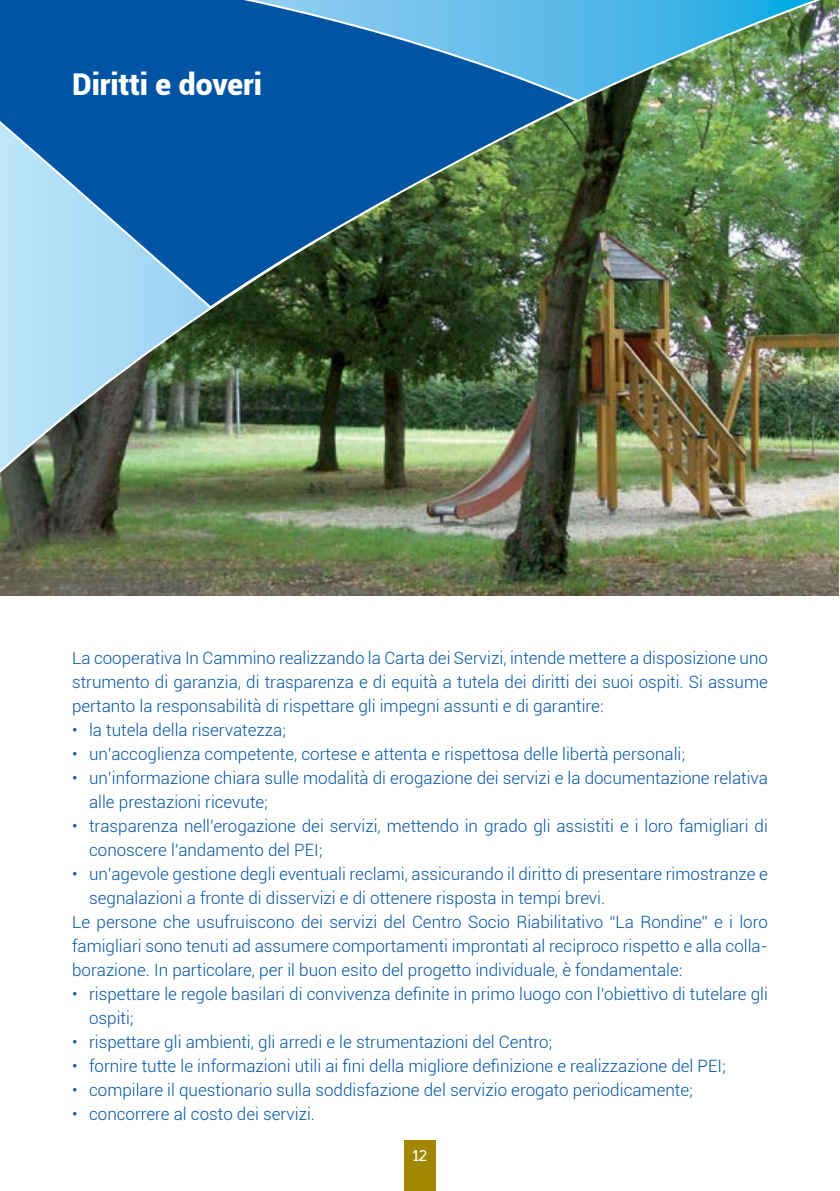
<style>
.page{position:relative;width:840px;height:1191px;background:#fff}
.page>*{position:absolute;margin:0;border:0;box-sizing:border-box;transform-origin:0 0}
.t1{font:900 30px "Roboto";color:#fff}
.t2{font:300 17px/24px "Roboto";color:#0054a4}
.t3{font:16px "Casper";color:#fff}
</style>
<div class="page">
<img style="left:0;top:491px;width:838px;height:104px">
<img style="left:0;top:0;width:839px;height:491px">
<svg style="left:0;top:0;width:578px;height:311px;background:#2e6f99"></svg>
<div style="left:404px;top:1140px;width:31px;height:51px;background:#a28800"></div>
<h1 class="t1" style="left:72px;top:63px;width:191px">Diritti e doveri</h1>
<p class="t2" style="left:72px;top:645px;width:697px;text-align:justify">La cooperativa In Cammino realizzando la Carta dei Servizi, intende mettere a disposizione uno strumento di garanzia, di trasparenza e di equità a tutela dei diritti dei suoi ospiti. Si assume pertanto la responsabilità di rispettare gli impegni assunti e di garantire:</p>
<p class="t2" style="left:72px;top:717px;width:215px">• la tutela della riservatezza;</p>
<p class="t2" style="left:72px;top:741px;width:614px">• un’accoglienza competente, cortese e attenta e rispettosa delle libertà personali;</p>
<p class="t2" style="left:89px;top:765px;width:680px;text-indent:-17px">• un’informazione chiara sulle modalità di erogazione dei servizi e la documentazione relativa alle prestazioni ricevute;</p>
<p class="t2" style="left:89px;top:813px;width:680px;text-indent:-17px">• trasparenza nell’erogazione dei servizi, mettendo in grado gli assistiti e i loro famigliari di conoscere l’andamento del PEI;</p>
<p class="t2" style="left:72px;top:861px;width:697px">• un’agevole gestione degli eventuali reclami, assicurando il diritto di presentare rimostranze e</p>
<p class="t2" style="left:89px;top:885px;width:517px">segnalazioni a fronte di disservizi e di ottenere risposta in tempi brevi.</p>
<p class="t2" style="left:72px;top:909px;width:697px">Le persone che usufruiscono dei servizi del Centro Socio Riabilitativo “La Rondine” e i loro</p>
<p class="t2" style="left:72px;top:933px;width:697px">famigliari sono tenuti ad assumere comportamenti improntati al reciproco rispetto e alla colla-</p>
<p class="t2" style="left:72px;top:957px;width:611px">borazione. In particolare, per il buon esito del progetto individuale, è fondamentale:</p>
<p class="t2" style="left:89px;top:981px;width:680px;text-indent:-17px">• rispettare le regole basilari di convivenza definite in primo luogo con l’obiettivo di tutelare gli ospiti;</p>
<p class="t2" style="left:72px;top:1029px;width:481px">• rispettare gli ambienti, gli arredi e le strumentazioni del Centro;</p>
<p class="t2" style="left:72px;top:1053px;width:654px">• fornire tutte le informazioni utili ai fini della migliore definizione e realizzazione del PEI;</p>
<p class="t2" style="left:72px;top:1077px;width:622px">• compilare il questionario sulla soddisfazione del servizio erogato periodicamente;</p>
<p class="t2" style="left:72px;top:1101px;width:244px">• concorrere al costo dei servizi.</p>
<p class="t3" style="left:412px;top:1146px;width:16px">12</p>
</div>
